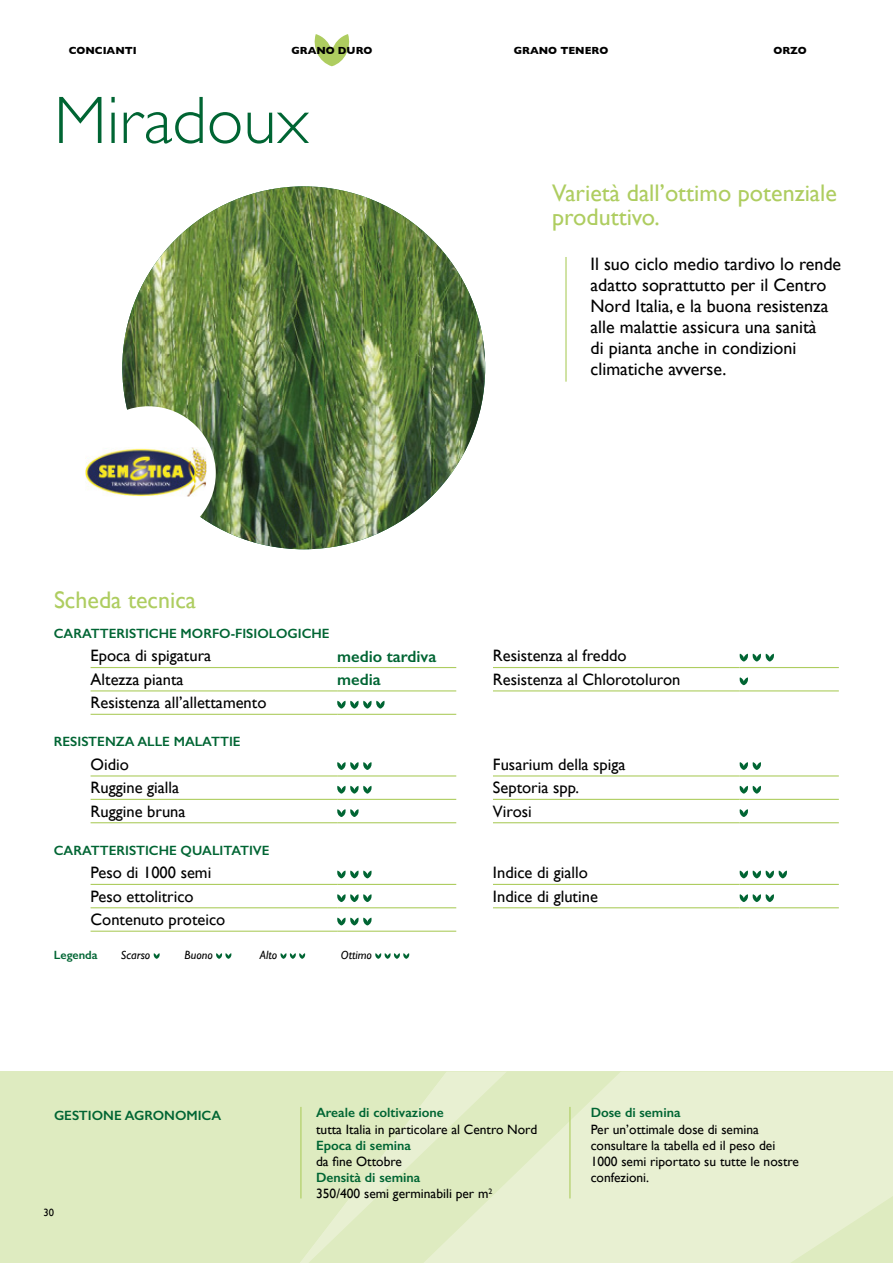
<style>
.page{position:relative;width:893px;height:1263px;background:#fff}
.page>*{position:absolute;margin:0;border:0;box-sizing:border-box;transform-origin:0 0}
.titolo{font:300 67.5px "Gill Sans";color:#006533}
.intro{font:24px/24px "Gill Sans";color:#aecd60}
.descrizione{font:18px/21px "Gill Sans";color:#000}
.nome_-_composizione{font:16.5px "Gill Sans";color:#000}
.valore_-_composizion{font:600 16.5px "Gill Sans";color:#006533}
.gestione{font:13.5px/16.2px "Gill Sans";color:#000}
.paragrafo{font:600 13.5px "Gill Sans";color:#006533}
.gestione-2{font:600 13.5px "Gill Sans";color:#006533}
.t1{font:italic 12px "Gill Sans";color:#000}
.t2{font:600 12px "Gill Sans";color:#006533}
.t3{font:700 10.5px "Gill Sans";color:#000}
.t4{font:10.5px "Gill Sans";color:#000}
</style>
<div class="page">
<div style="left:0;top:1071px;width:893px;height:192px;background:#deebc0"></div>
<svg style="left:300px;top:1072px;width:593px;height:191px;fill:#e8f0d2"></svg>
<hr style="left:300px;top:1107px;width:1px;height:91px;background:#aecd60">
<hr style="left:569px;top:1107px;width:1px;height:91px;background:#aecd60">
<hr style="left:565px;top:257px;width:2px;height:125px;background:#aecd60">
<img style="left:122px;top:186px;width:363px;height:363px;border-radius:181px">
<div style="left:81px;top:406px;width:135px;height:135px;background:#fff;border-radius:50%"></div>
<img style="left:85px;top:447px;width:122px;height:49px">
<hr style="left:337px;top:714px;width:119px;height:1px;background:#aecd60">
<hr style="left:337px;top:931px;width:119px;height:1px;background:#aecd60">
<hr style="left:337px;top:822px;width:119px;height:1px;background:#aecd60">
<hr style="left:740px;top:822px;width:99px;height:1px;background:#aecd60">
<hr style="left:91px;top:714px;width:246px;height:1px;background:#aecd60">
<hr style="left:91px;top:822px;width:246px;height:1px;background:#aecd60">
<hr style="left:91px;top:931px;width:246px;height:1px;background:#aecd60">
<hr style="left:91px;top:667px;width:246px;height:1px;background:#aecd60">
<hr style="left:337px;top:667px;width:119px;height:1px;background:#aecd60">
<hr style="left:493px;top:667px;width:247px;height:1px;background:#aecd60">
<hr style="left:740px;top:667px;width:99px;height:1px;background:#aecd60">
<hr style="left:91px;top:690px;width:246px;height:1px;background:#aecd60">
<hr style="left:337px;top:690px;width:119px;height:1px;background:#aecd60">
<hr style="left:493px;top:690px;width:247px;height:1px;background:#aecd60">
<hr style="left:740px;top:690px;width:99px;height:1px;background:#aecd60">
<hr style="left:493px;top:775px;width:247px;height:1px;background:#aecd60">
<hr style="left:740px;top:775px;width:99px;height:1px;background:#aecd60">
<hr style="left:493px;top:799px;width:247px;height:1px;background:#aecd60">
<hr style="left:740px;top:799px;width:99px;height:1px;background:#aecd60">
<hr style="left:91px;top:775px;width:246px;height:1px;background:#aecd60">
<hr style="left:337px;top:775px;width:119px;height:1px;background:#aecd60">
<hr style="left:91px;top:799px;width:246px;height:1px;background:#aecd60">
<hr style="left:337px;top:799px;width:119px;height:1px;background:#aecd60">
<hr style="left:91px;top:884px;width:246px;height:1px;background:#aecd60">
<hr style="left:493px;top:884px;width:247px;height:1px;background:#aecd60">
<hr style="left:493px;top:907px;width:247px;height:1px;background:#aecd60">
<hr style="left:337px;top:884px;width:119px;height:1px;background:#aecd60">
<hr style="left:740px;top:884px;width:99px;height:1px;background:#aecd60">
<hr style="left:91px;top:907px;width:246px;height:1px;background:#aecd60">
<hr style="left:337px;top:907px;width:119px;height:1px;background:#aecd60">
<hr style="left:740px;top:907px;width:99px;height:1px;background:#aecd60">
<hr style="left:493px;top:822px;width:247px;height:1px;background:#aecd60">
<svg style="left:739px;top:654px;width:35px;height:7px"></svg>
<svg style="left:739px;top:677px;width:9px;height:8px"></svg>
<svg style="left:337px;top:701px;width:48px;height:8px"></svg>
<svg style="left:337px;top:762px;width:35px;height:8px"></svg>
<svg style="left:739px;top:762px;width:22px;height:8px"></svg>
<svg style="left:337px;top:786px;width:35px;height:8px"></svg>
<svg style="left:739px;top:786px;width:22px;height:8px"></svg>
<svg style="left:337px;top:809px;width:22px;height:8px"></svg>
<svg style="left:739px;top:809px;width:9px;height:8px"></svg>
<svg style="left:337px;top:870px;width:35px;height:8px"></svg>
<svg style="left:739px;top:870px;width:48px;height:8px"></svg>
<svg style="left:337px;top:894px;width:35px;height:8px"></svg>
<svg style="left:739px;top:894px;width:35px;height:8px"></svg>
<svg style="left:337px;top:918px;width:35px;height:7px"></svg>
<svg style="left:153px;top:953px;width:7px;height:6px"></svg>
<svg style="left:216px;top:953px;width:16px;height:6px"></svg>
<svg style="left:280px;top:953px;width:26px;height:6px"></svg>
<svg style="left:375px;top:953px;width:35px;height:6px"></svg>
<svg style="left:314px;top:34px;width:36px;height:32px"></svg>
<p class="t3" style="left:69px;top:42px;width:69px">CONCIANTI</p>
<p class="t3" style="left:291px;top:42px;width:83px">GRANO DURO</p>
<p class="t3" style="left:514px;top:42px;width:96px">GRANO TENERO</p>
<p class="t3" style="left:773px;top:42px;width:35px">ORZO</p>
<p class="titolo" style="left:54px;top:68px;width:256px">Miradoux</p>
<p class="intro" style="left:54px;top:587px;width:144px">Scheda tecnica</p>
<p class="intro" style="left:552px;top:180px;width:286px">Varietà dall’ottimo potenziale produttivo.</p>
<p class="descrizione" style="left:591px;top:253px;width:252px">Il suo ciclo medio tardivo lo rende adatto soprattutto per il Centro<br>Nord Italia, e la buona resistenza alle malattie assicura una sanità<br>di pianta anche in condizioni climatiche avverse.</p>
<p class="paragrafo" style="left:54px;top:625px;width:277px">CARATTERISTICHE MORFO-FISIOLOGICHE</p>
<p class="nome_-_composizione" style="left:91px;top:646px;width:122px">Epoca di spigatura</p>
<p class="valore_-_composizion" style="left:337px;top:646px;width:101px">medio tardiva</p>
<p class="nome_-_composizione" style="left:493px;top:646px;width:135px">Resistenza al freddo</p>
<p class="nome_-_composizione" style="left:91px;top:670px;width:95px">Altezza pianta</p>
<p class="valore_-_composizion" style="left:337px;top:670px;width:45px">media</p>
<p class="nome_-_composizione" style="left:493px;top:670px;width:189px">Resistenza al Chlorotoluron</p>
<p class="nome_-_composizione" style="left:91px;top:693px;width:177px">Resistenza all’allettamento</p>
<p class="paragrafo" style="left:54px;top:733px;width:188px">RESISTENZA ALLE MALATTIE</p>
<p class="nome_-_composizione" style="left:91px;top:754px;width:40px">Oidio</p>
<p class="nome_-_composizione" style="left:493px;top:754px;width:134px">Fusarium della spiga</p>
<p class="nome_-_composizione" style="left:91px;top:778px;width:90px">Ruggine gialla</p>
<p class="nome_-_composizione" style="left:493px;top:778px;width:88px">Septoria spp.</p>
<p class="nome_-_composizione" style="left:91px;top:801px;width:96px">Ruggine bruna</p>
<p class="nome_-_composizione" style="left:493px;top:801px;width:40px">Virosi</p>
<p class="paragrafo" style="left:54px;top:842px;width:217px">CARATTERISTICHE QUALITATIVE</p>
<p class="nome_-_composizione" style="left:91px;top:863px;width:122px">Peso di 1000 semi</p>
<p class="nome_-_composizione" style="left:493px;top:863px;width:96px">Indice di giallo</p>
<p class="nome_-_composizione" style="left:91px;top:886px;width:105px">Peso ettolitrico</p>
<p class="nome_-_composizione" style="left:493px;top:886px;width:106px">Indice di glutine</p>
<p class="nome_-_composizione" style="left:91px;top:910px;width:136px">Contenuto proteico</p>
<p class="t2" style="left:54px;top:947px;width:45px">Legenda</p>
<p class="t1" style="left:121px;top:948px;width:31px">Scarso</p>
<p class="t1" style="left:185px;top:948px;width:30px">Buono</p>
<p class="t1" style="left:260px;top:948px;width:19px">Alto</p>
<p class="t1" style="left:341px;top:948px;width:33px">Ottimo</p>
<p class="paragrafo" style="left:54px;top:1107px;width:169px">GESTIONE AGRONOMICA</p>
<p class="t4" style="left:44px;top:1206px;width:12px">30</p>
<p class="gestione-2" style="left:316px;top:1105px;width:129px">Areale di coltivazione</p>
<p class="gestione" style="left:316px;top:1121px;width:223px">tutta Italia in particolare al Centro Nord</p>
<p class="gestione-2" style="left:316px;top:1137px;width:96px">Epoca di semina</p>
<p class="gestione" style="left:316px;top:1153px;width:87px">da fine Ottobre</p>
<p class="gestione-2" style="left:316px;top:1169px;width:106px">Densità di semina</p>
<p class="gestione" style="left:316px;top:1186px;width:178px">350/400 semi germinabili per m<sup>2</sup></p>
<p class="gestione-2" style="left:591px;top:1105px;width:91px">Dose di semina</p>
<p class="gestione" style="left:591px;top:1121px;width:210px">Per un’ottimale dose di semina consultare la tabella ed il peso dei<br>1000 semi riportato su tutte le nostre confezioni.</p>
</div>
